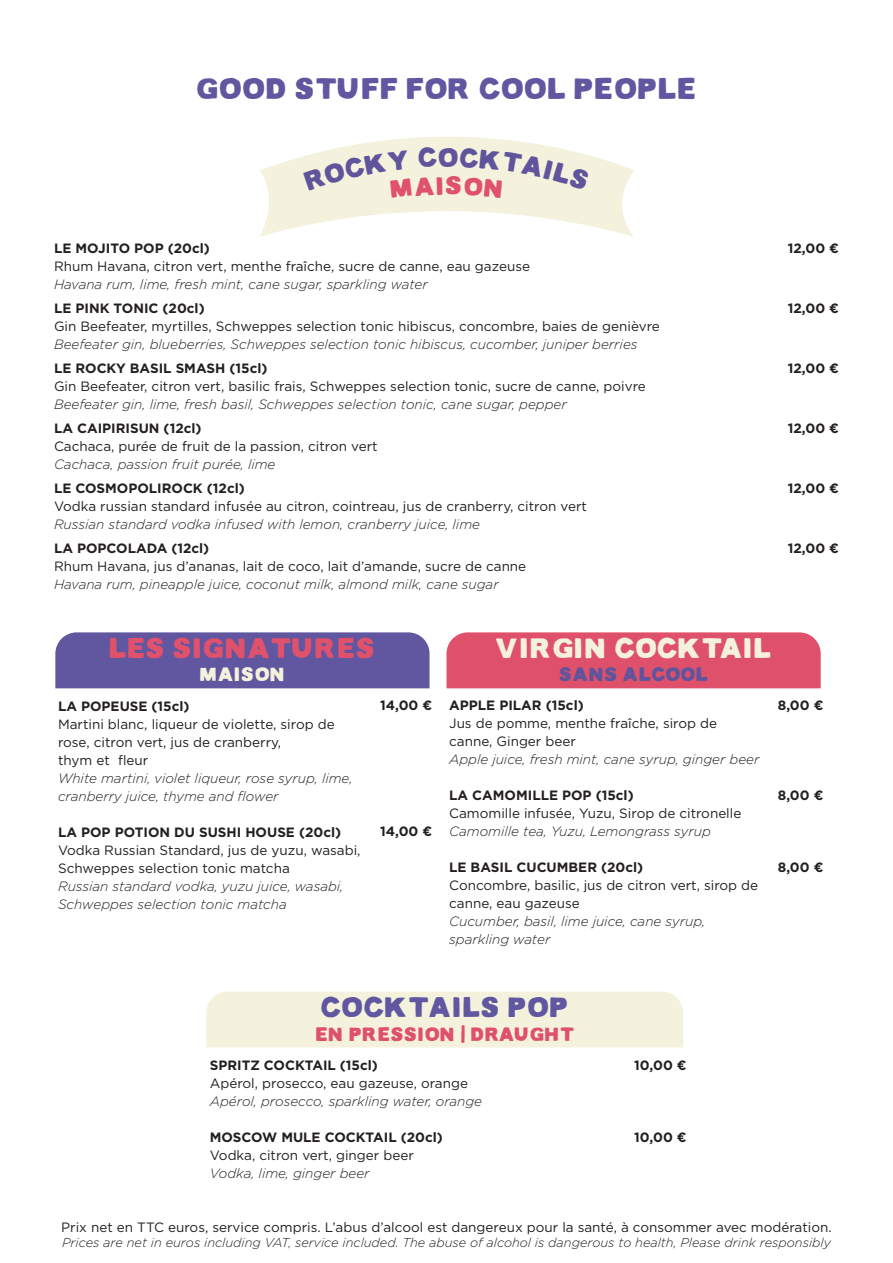
<style>
.page{position:relative;width:893px;height:1263px;background:#fff}
.page>*{position:absolute;margin:0;border:0;box-sizing:border-box;transform-origin:0 0}
.t1{font:30px "Lance Sans Regular";color:#6157a0}
.t2{font:28.5px "Lance Sans Regular";color:#f4f2dd}
.t3{font:28.5px "Lance Sans Regular";color:#e0516b}
.t4{font:28.5px "Lance Sans Regular";color:#6157a0}
.t5{font:27px "Lance Sans Regular";color:#60549c}
.t6{font:19.5px "Lance Sans Regular";color:#df516b}
.t7{font:19.5px "Lance Sans Regular";color:#60549c}
.t8{font:19.5px "Lance Sans Regular";color:#f4f2dd}
.t9{font:13.5px/18px "Gotham";color:#231f20}
.t10{font:italic 300 13.5px/18px "Gotham";color:#231f20}
.t11{font:700 13.5px "Gotham";color:#231f20}
.t12{font:italic 300 12.75px "Gotham";color:#231f20}
</style>
<div class="page">
<div style="left:206px;top:991px;width:477px;height:56px;background:#f4f2dd"></div>
<svg style="left:260px;top:136px;width:374px;height:101px"></svg>
<div style="left:55px;top:632px;width:375px;height:56px;background:#6157a0"></div>
<div style="left:446px;top:632px;width:375px;height:56px;background:#df516b"></div>
<div style="left:303px;top:147px;width:287px;height:51px;background:#f4f2dd"></div>
<h1 class="t1" style="left:196px;top:72px;width:502px">GOOD STUFF FOR COOL PEOPLE</h1>
<h3 class="t5" style="left:438px;top:143px;width:22px">O</h3>
<p class="t11" style="left:54px;top:239px;width:157px">LE MOJITO POP (20cl)</p>
<p class="t9" style="left:54px;top:257px;width:478px">Rhum Havana, citron vert, menthe fraîche, sucre de canne, eau gazeuse</p>
<p class="t10" style="left:54px;top:275px;width:375px">Havana rum, lime, fresh mint, cane sugar, sparkling water</p>
<p class="t11" style="left:54px;top:299px;width:152px">LE PINK TONIC (20cl)</p>
<p class="t9" style="left:54px;top:317px;width:607px">Gin Beefeater, myrtilles, Schweppes selection tonic hibiscus, concombre, baies de genièvre</p>
<p class="t10" style="left:54px;top:335px;width:585px">Beefeater gin, blueberries, Schweppes selection tonic hibiscus, cucomber, juniper berries</p>
<p class="t11" style="left:54px;top:359px;width:215px">LE ROCKY BASIL SMASH (15cl)</p>
<p class="t9" style="left:54px;top:377px;width:593px">Gin Beefeater, citron vert, basilic frais, Schweppes selection tonic, sucre de canne, poivre</p>
<p class="t10" style="left:54px;top:395px;width:514px">Beefeater gin, lime, fresh basil, Schweppes selection tonic, cane sugar, pepper</p>
<p class="t11" style="left:54px;top:419px;width:149px">LA CAIPIRISUN (12cl)</p>
<p class="t9" style="left:54px;top:437px;width:325px">Cachaca, purée de fruit de la passion, citron vert</p>
<p class="t10" style="left:54px;top:455px;width:223px">Cachaca, passion fruit purée, lime</p>
<p class="t11" style="left:54px;top:479px;width:192px">LE COSMOPOLIROCK (12cl)</p>
<p class="t9" style="left:54px;top:497px;width:534px">Vodka russian standard infusée au citron, cointreau, jus de cranberry, citron vert</p>
<p class="t10" style="left:54px;top:515px;width:428px">Russian standard vodka infused with lemon, cranberry juice, lime</p>
<p class="t11" style="left:54px;top:539px;width:157px">LA POPCOLADA (12cl)</p>
<p class="t9" style="left:54px;top:557px;width:474px">Rhum Havana, jus d’ananas, lait de coco, lait d’amande, sucre de canne</p>
<p class="t10" style="left:54px;top:575px;width:446px">Havana rum, pineapple juice, coconut milk, almond milk, cane sugar</p>
<p class="t11" style="left:788px;top:239px;width:53px">12,00 €</p>
<p class="t11" style="left:788px;top:299px;width:53px">12,00 €</p>
<p class="t11" style="left:788px;top:359px;width:53px">12,00 €</p>
<p class="t11" style="left:788px;top:419px;width:53px">12,00 €</p>
<p class="t11" style="left:788px;top:479px;width:53px">12,00 €</p>
<p class="t11" style="left:788px;top:539px;width:53px">12,00 €</p>
<h2 class="t3" style="left:109px;top:633px;width:268px">LES SIGNATURES</h2>
<h3 class="t8" style="left:199px;top:664px;width:88px">MAISON</h3>
<p class="t11" style="left:58px;top:697px;width:133px">LA POPEUSE (15cl)</p>
<p class="t9" style="left:58px;top:714px;width:278px">Martini blanc, liqueur de violette, sirop de rose, citron vert, jus de cranberry,<br>thym et fleur</p>
<p class="t10" style="left:58px;top:768px;width:296px">White martini, violet liqueur, rose syrup, lime, cranberry juice, thyme and flower</p>
<p class="t11" style="left:58px;top:823px;width:285px">LA POP POTION DU SUSHI HOUSE (20cl)</p>
<p class="t9" style="left:58px;top:840px;width:304px">Vodka Russian Standard, jus de yuzu, wasabi,<br>Schweppes selection tonic matcha</p>
<p class="t10" style="left:58px;top:876px;width:287px">Russian standard vodka, yuzu juice, wasabi,<br>Schweppes selection tonic matcha</p>
<p class="t11" style="left:380px;top:697px;width:54px">14,00 €</p>
<p class="t11" style="left:380px;top:823px;width:54px">14,00 €</p>
<h2 class="t2" style="left:495px;top:633px;width:278px">VIRGIN COCKTAIL</h2>
<h3 class="t7" style="left:559px;top:664px;width:151px">SANS ALCOOL</h3>
<p class="t11" style="left:449px;top:697px;width:136px">APPLE PILAR (15cl)</p>
<p class="t9" style="left:449px;top:714px;width:269px">Jus de pomme, menthe fraîche, sirop de canne, Ginger beer</p>
<p class="t10" style="left:449px;top:750px;width:312px">Apple juice, fresh mint, cane syrup, ginger beer</p>
<p class="t11" style="left:449px;top:787px;width:186px">LA CAMOMILLE POP (15cl)</p>
<p class="t9" style="left:449px;top:804px;width:294px">Camomille infusée, Yuzu, Sirop de citronelle</p>
<p class="t10" style="left:449px;top:822px;width:263px">Camomille tea, Yuzu, Lemongrass syrup</p>
<p class="t11" style="left:449px;top:859px;width:196px">LE BASIL CUCUMBER (20cl)</p>
<p class="t9" style="left:449px;top:876px;width:311px">Concombre, basilic, jus de citron vert, sirop de canne, eau gazeuse</p>
<p class="t10" style="left:449px;top:912px;width:258px">Cucumber, basil, lime juice, cane syrup, sparkling water</p>
<p class="t11" style="left:778px;top:697px;width:47px">8,00 €</p>
<p class="t11" style="left:778px;top:787px;width:47px">8,00 €</p>
<p class="t11" style="left:778px;top:859px;width:47px">8,00 €</p>
<h2 class="t4" style="left:321px;top:992px;width:250px">COCKTAILS POP</h2>
<h3 class="t6" style="left:315px;top:1023px;width:260px">EN PRESSION | DRAUGHT</h3>
<p class="t11" style="left:210px;top:1056px;width:170px">SPRITZ COCKTAIL (15cl)</p>
<p class="t9" style="left:210px;top:1073px;width:260px">Apérol, prosecco, eau gazeuse, orange</p>
<p class="t10" style="left:210px;top:1091px;width:274px">Apérol, prosecco, sparkling water, orange</p>
<p class="t11" style="left:210px;top:1128px;width:235px">MOSCOW MULE COCKTAIL (20cl)</p>
<p class="t9" style="left:210px;top:1145px;width:206px">Vodka, citron vert, ginger beer</p>
<p class="t10" style="left:210px;top:1163px;width:161px">Vodka, lime, ginger beer</p>
<p class="t11" style="left:634px;top:1056px;width:54px">10,00 €</p>
<p class="t11" style="left:634px;top:1128px;width:54px">10,00 €</p>
<p class="t9" style="left:61px;top:1218px;width:772px">Prix net en TTC euros, service compris. L’abus d’alcool est dangereux pour la santé, à consommer avec modération.</p>
<p class="t12" style="left:62px;top:1235px;width:770px">Prices are net in euros including VAT, service included. The abuse of alcohol is dangerous to health, Please drink responsibly</p>
</div>
